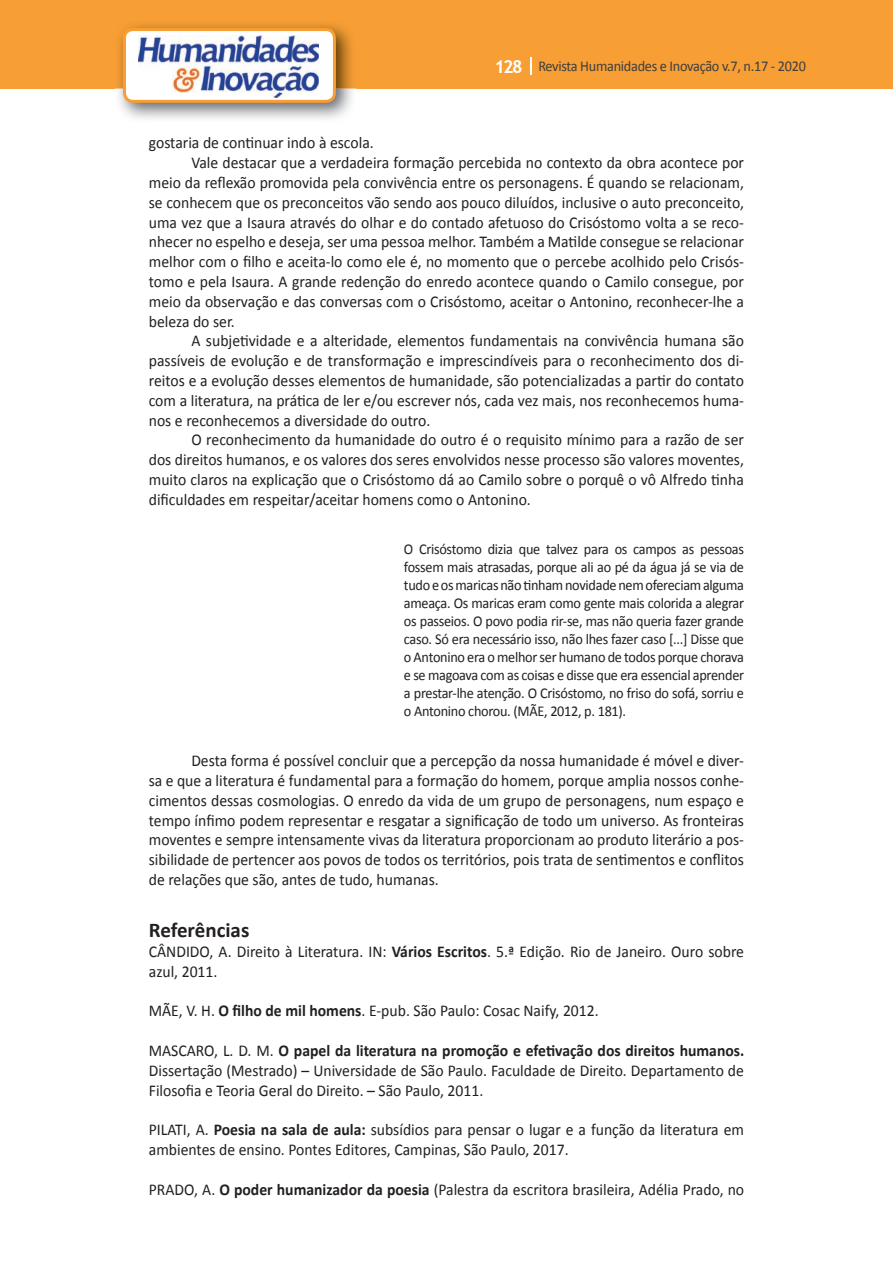
<style>
.page{position:relative;width:893px;height:1263px;background:#fff}
.page>*{position:absolute;margin:0;border:0;box-sizing:border-box;transform-origin:0 0}
.t1{font:700 21px "Calibri";color:#231f20}
.t2{font:16.5px/19.8px "Calibri";color:#231f20;text-align:justify;scale:.95 1}
.t3{font:15px/18px "Calibri";letter-spacing:-.02em;color:#231f20;text-align:justify;scale:.95 1}
.t4{font:15px "Calibri";letter-spacing:-.02em;color:#3e3e3f;scale:.95 1}
.s1{font-family:"Trebuchet MS";font-weight:700;font-size:18px;color:#fff}
.s2{font-weight:700}
</style>
<div class="page">
<div style="left:0;top:0;width:893px;height:88px;background:#f79e34"></div>
<svg style="left:530px;top:57px;width:2px;height:18px"></svg>
<img style="left:115px;top:24px;width:241px;height:95px">
<svg style="left:123px;top:28px;width:213px;height:75px"></svg>
<p class="t4" style="left:495px;top:57px;width:329px"><span class="s1">128</span> Revista Humanidades e Inovação v.7, n.17 - 2020</p>
<p class="t2" style="left:149px;top:133px;width:238px">gostaria de continuar indo à escola.</p>
<p class="t2" style="left:191px;top:153px;width:583px">Vale destacar que a verdadeira formação percebida no contexto da obra acontece por</p>
<p class="t2" style="left:149px;top:173px;width:628px">meio da reflexão promovida pela convivência entre os personagens. É quando se relacionam,</p>
<p class="t2" style="left:149px;top:193px;width:628px">se conhecem que os preconceitos vão sendo aos pouco diluídos, inclusive o auto preconceito,</p>
<p class="t2" style="left:149px;top:212px;width:628px">uma vez que a Isaura através do olhar e do contado afetuoso do Crisóstomo volta a se reco-</p>
<p class="t2" style="left:149px;top:232px;width:628px">nhecer no espelho e deseja, ser uma pessoa melhor. Também a Matilde consegue se relacionar</p>
<p class="t2" style="left:149px;top:252px;width:628px">melhor com o filho e aceita-lo como ele é, no momento que o percebe acolhido pelo Crisós-</p>
<p class="t2" style="left:149px;top:272px;width:628px">tomo e pela Isaura. A grande redenção do enredo acontece quando o Camilo consegue, por</p>
<p class="t2" style="left:149px;top:292px;width:628px">meio da observação e das conversas com o Crisóstomo, aceitar o Antonino, reconhecer-lhe a</p>
<p class="t2" style="left:149px;top:311px;width:92px">beleza do ser.</p>
<p class="t2" style="left:191px;top:331px;width:583px">A subjetividade e a alteridade, elementos fundamentais na convivência humana são</p>
<p class="t2" style="left:149px;top:351px;width:628px">passíveis de evolução e de transformação e imprescindíveis para o reconhecimento dos di-</p>
<p class="t2" style="left:149px;top:371px;width:628px">reitos e a evolução desses elementos de humanidade, são potencializadas a partir do contato</p>
<p class="t2" style="left:149px;top:391px;width:628px">com a literatura, na prática de ler e/ou escrever nós, cada vez mais, nos reconhecemos huma-</p>
<p class="t2" style="left:149px;top:410px;width:298px">nos e reconhecemos a diversidade do outro.</p>
<p class="t2" style="left:191px;top:430px;width:583px">O reconhecimento da humanidade do outro é o requisito mínimo para a razão de ser</p>
<p class="t2" style="left:149px;top:450px;width:628px">dos direitos humanos, e os valores dos seres envolvidos nesse processo são valores moventes,</p>
<p class="t2" style="left:149px;top:470px;width:628px">muito claros na explicação que o Crisóstomo dá ao Camilo sobre o porquê o vô Alfredo tinha</p>
<p class="t2" style="left:149px;top:490px;width:404px">dificuldades em respeitar/aceitar homens como o Antonino.</p>
<p class="t3" style="left:404px;top:540px;width:360px">O Crisóstomo dizia que talvez para os campos as pessoas fossem mais atrasadas, porque ali ao pé da água já se via de tudo e os maricas não tinham novidade nem ofereciam alguma ameaça. Os maricas eram como gente mais colorida a alegrar os passeios. O povo podia rir-se, mas não queria fazer grande caso. Só era necessário isso, não lhes fazer caso [...] Disse que o Antonino era o melhor ser humano de todos porque chorava e se magoava com as coisas e disse que era essencial aprender a prestar-lhe atenção. O Crisóstomo, no friso do sofá, sorriu e o Antonino chorou. (MÃE, 2012, p. 181).</p>
<p class="t2" style="left:149px;top:751px;width:628px;text-indent:43px">Desta forma é possível concluir que a percepção da nossa humanidade é móvel e diver&shy;sa e que a literatura é fundamental para a formação do homem, porque amplia nossos conhe&shy;cimentos dessas cosmologias. O enredo da vida de um grupo de personagens, num espaço e tempo ínfimo podem representar e resgatar a significação de todo um universo. As fronteiras moventes e sempre intensamente vivas da literatura proporcionam ao produto literário a pos&shy;sibilidade de pertencer aos povos de todos os territórios, pois trata de sentimentos e conflitos de relações que são, antes de tudo, humanas.</p>
<p class="t1" style="left:149px;top:917px;width:102px">Referências</p>
<p class="t2" style="left:149px;top:942px;width:628px">CÂNDIDO, A. Direito à Literatura. IN: <span class="s2">Vários Escritos</span>. 5.ª Edição. Rio de Janeiro. Ouro sobre azul, 2011.</p>
<p class="t2" style="left:149px;top:1001px;width:475px">MÃE, V. H. <span class="s2">O filho de mil homens</span>. E-pub. São Paulo: Cosac Naify, 2012.</p>
<p class="t2" style="left:149px;top:1041px;width:628px">MASCARO, L. D. M. <span class="s2">O papel da literatura na promoção e efetivação dos direitos humanos.<br></span>Dissertação (Mestrado) – Universidade de São Paulo. Faculdade de Direito. Departamento de Filosofia e Teoria Geral do Direito. – São Paulo, 2011.</p>
<p class="t2" style="left:149px;top:1120px;width:628px">PILATI, A. <span class="s2">Poesia na sala de aula:</span> subsídios para pensar o lugar e a função da literatura em ambientes de ensino. Pontes Editores, Campinas, São Paulo, 2017.</p>
<p class="t2" style="left:149px;top:1179px;width:628px">PRADO, A. <span class="s2">O poder humanizador da poesia</span> (Palestra da escritora brasileira, Adélia Prado, no</p>
</div>
